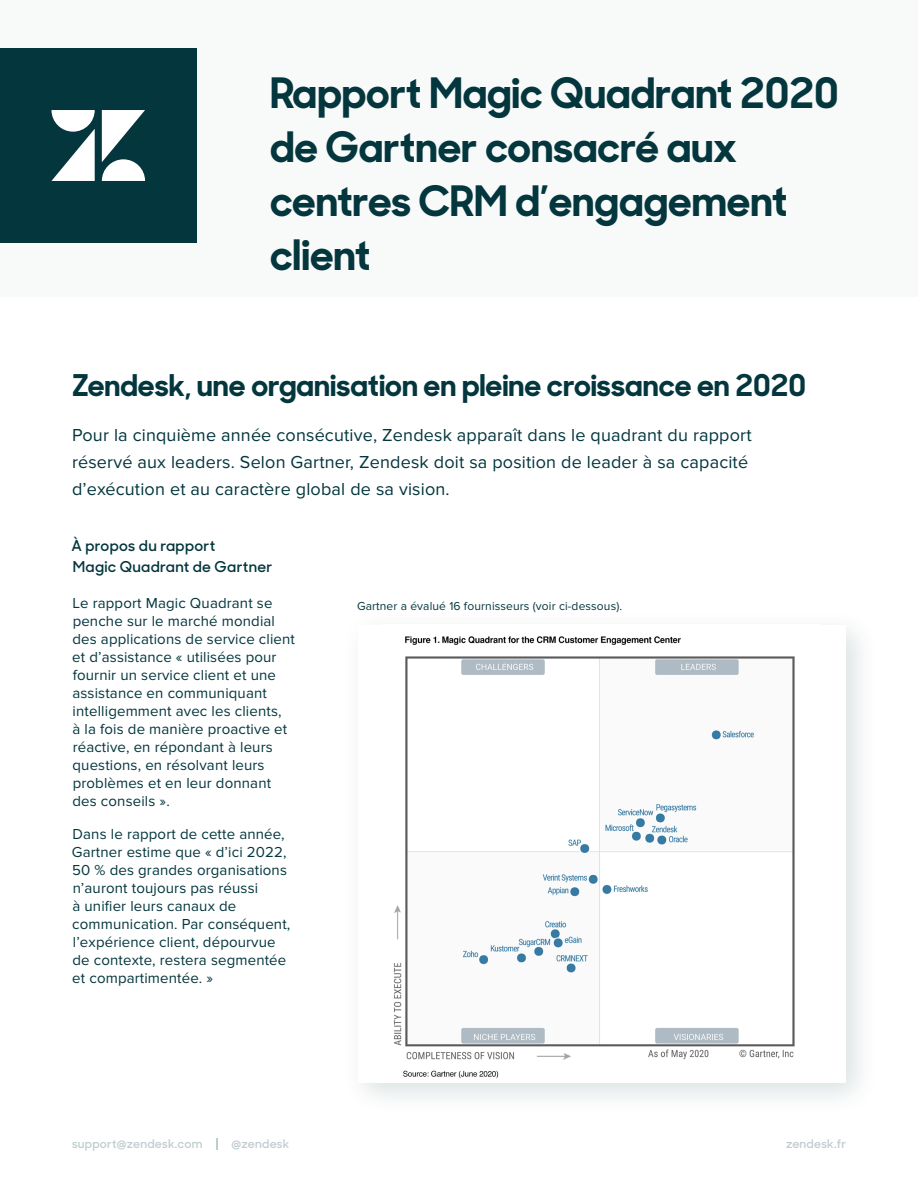
<style>
.page{position:relative;width:918px;height:1188px;background:#fff}
.page>*{position:absolute;margin:0;border:0;box-sizing:border-box;transform-origin:0 0}
.Header_2{font:700 42px/54px "Sharp Sans No 1";color:#03363d}
.Header_3_no_space{font:700 30px "Sharp Sans No 1";color:#03363d}
.Body_1{font:18px/27px "Proxima Nova";letter-spacing:.01em;color:#03363d}
.Body_2{font:15px/18px "Proxima Nova";letter-spacing:.01em;color:#03363d}
.Subheader_3{font:600 15px/21px "Sharp Sans No 1";letter-spacing:.02em;color:#03363d}
.Body_3{font:12px "Proxima Nova";letter-spacing:.01em;color:#03363d}
.t1{font:600 12px "Sharp Sans No 1";letter-spacing:.02em;color:#c0cdcf}
</style>
<div class="page">
<svg style="left:216px;top:1139px;width:2px;height:11px"></svg>
<div style="left:0;top:0;width:918px;height:297px;background:#f8f9f9"></div>
<div style="left:0;top:48px;width:197px;height:195px;background:#03363d"></div>
<svg style="left:51px;top:110px;width:44px;height:71px"></svg>
<svg style="left:102px;top:110px;width:43px;height:71px"></svg>
<div style="left:341px;top:609px;width:538px;height:506px;background:#03363d;opacity:.15"></div>
<div style="left:358px;top:625px;width:487px;height:457px;background:#fff"></div>
<img style="left:393px;top:636px;width:402px;height:443px">
<p class="Header_2" style="left:270px;top:62px;width:570px">Rapport Magic Quadrant 2020 de Gartner consacré aux centres CRM d’engagement client</p>
<p class="Header_3_no_space" style="left:72px;top:360px;width:736px">Zendesk, une organisation en pleine croissance en 2020</p>
<p class="Body_1" style="left:72px;top:422px;width:681px">Pour la cinquième année consécutive, Zendesk apparaît dans le quadrant du rapport réservé aux leaders. Selon Gartner, Zendesk doit sa position de leader à sa capacité d’exécution et au caractère global de sa vision.</p>
<p class="Subheader_3" style="left:72px;top:534px;width:202px">À propos du rapport<br>Magic Quadrant de Gartner</p>
<p class="Body_2" style="left:72px;top:594px;width:224px">Le rapport Magic Quadrant se penche sur le marché mondial des applications de service client et d’assistance « utilisées pour fournir un service client et une assistance en communiquant intelligemment avec les clients,<br>à la fois de manière proactive et réactive, en répondant à leurs questions, en résolvant leurs problèmes et en leur donnant des conseils ».</p>
<p class="Body_2" style="left:72px;top:825px;width:220px">Dans le rapport de cette année,<br>Gartner estime que « d’ici 2022,<br>50 % des grandes organisations n’auront toujours pas réussi<br>à unifier leurs canaux de communication. Par conséquent, l’expérience client, dépourvue de contexte, restera segmentée et compartimentée. »</p>
<p class="Body_3" style="left:357px;top:599px;width:267px">Gartner a évalué 16 fournisseurs (voir ci-dessous).</p>
<p class="t1" style="left:72px;top:1134px;width:132px">support@zendesk.com</p>
<p class="t1" style="left:232px;top:1134px;width:59px">@zendesk</p>
<p class="t1" style="left:786px;top:1134px;width:61px">zendesk.fr</p>
</div>
